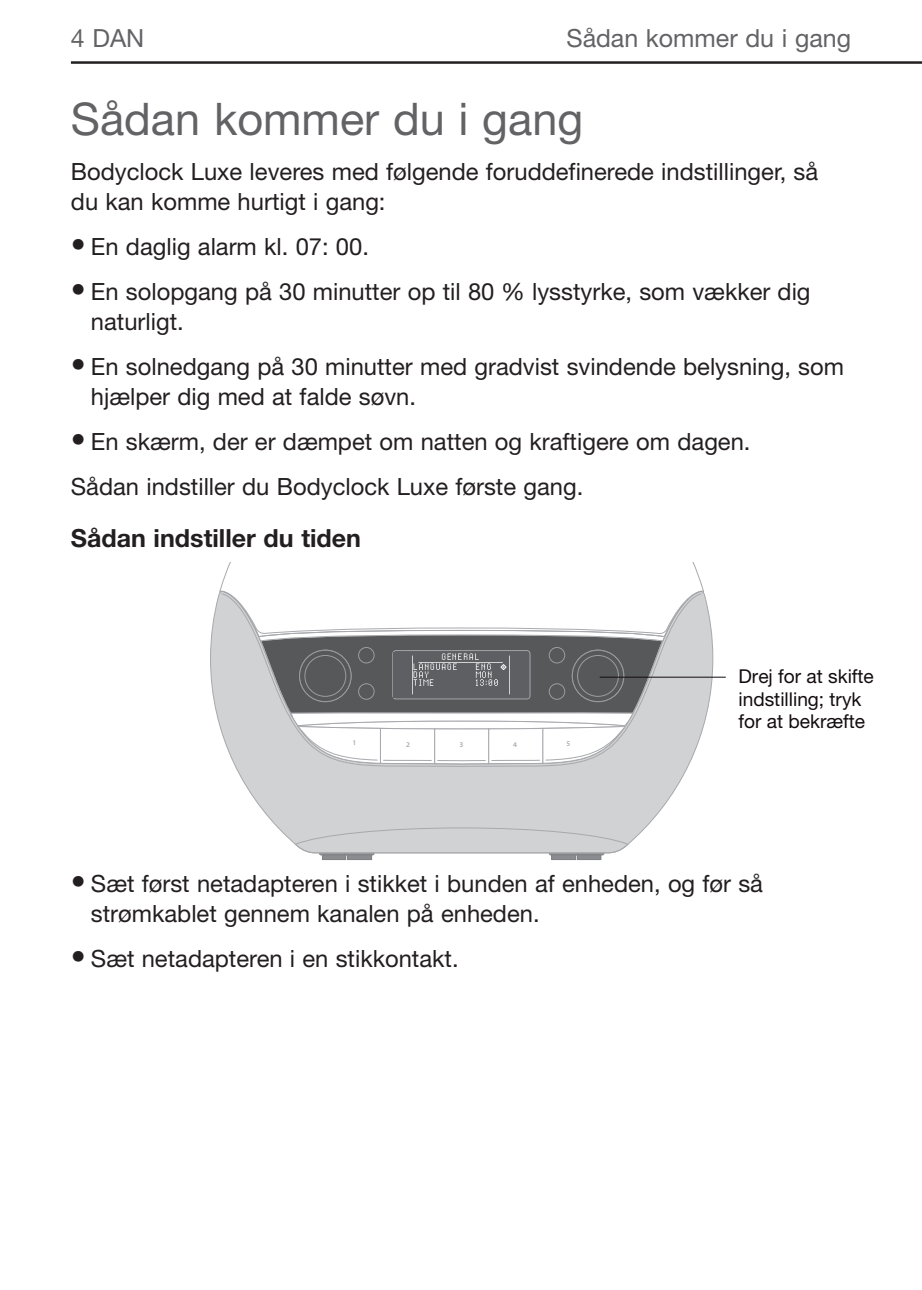
<style>
.page{position:relative;width:922px;height:1290px;background:#fff}
.page>*{position:absolute;margin:0;border:0;box-sizing:border-box;transform-origin:0 0}
.t1{font:45px "Helvetica Neue";color:#636366}
.t2{font:30px/45px "Helvetica Neue";color:#231f20}
.t3{font:700 25px "Helvetica Neue";color:#231f20}
.t4{font:25px "Helvetica Neue";color:#636366}
.t5{font:23.75px/30px "Helvetica Neue";color:#231f20}
.t6{font:19.25px/22.5px "Helvetica Neue";color:#140d10}
.t7{font:600 7.25px "Myriad Pro";color:#a8a9ad}
</style>
<div class="page">
<hr style="left:71px;top:61px;width:850px;height:3px;background:#231f20">
<div style="left:322px;top:854px;width:23px;height:5px;background:#8a8c8f"></div>
<div style="left:322px;top:854px;width:24px;height:6px;border:1px solid #808285"></div>
<div style="left:347px;top:854px;width:24px;height:5px;background:#8a8c8f"></div>
<div style="left:347px;top:854px;width:25px;height:6px;border:1px solid #808285"></div>
<div style="left:577px;top:854px;width:23px;height:5px;background:#8a8c8f"></div>
<div style="left:577px;top:854px;width:24px;height:6px;border:1px solid #808285"></div>
<div style="left:551px;top:854px;width:24px;height:5px;background:#8a8c8f"></div>
<div style="left:551px;top:854px;width:25px;height:6px;border:1px solid #808285"></div>
<svg style="left:210px;top:593px;width:503px;height:251px"></svg>
<svg style="left:294px;top:827px;width:335px;height:28px;background:#cecfd1"></svg>
<hr style="left:599px;top:677px;width:126px;height:1px;background:#140d10">
<svg style="left:219px;top:562px;width:485px;height:203px"></svg>
<p class="t4" style="left:92px;top:23px;width:53px">DAN</p>
<p class="t4" style="left:566px;top:23px;width:286px">Sådan kommer du i gang</p>
<h1 class="t1" style="left:71px;top:92px;width:513px">Sådan kommer du i gang</h1>
<p class="t5" style="left:71px;top:156px;width:748px">Bodyclock Luxe leveres med følgende foruddefinerede indstillinger, så du kan komme hurtigt i gang:</p>
<p class="t5" style="left:91px;top:223px;width:721px;line-height:45px">En daglig alarm kl. 07: 00.<br>En solopgang på 30 minutter op til 80 % lysstyrke, som vækker dig</p>
<p class="t5" style="left:91px;top:298px;width:754px;line-height:45px">naturligt.<br>En solnedgang på 30 minutter med gradvist svindende belysning, som</p>
<p class="t5" style="left:91px;top:381px;width:326px">hjælper dig med at falde søvn.</p>
<p class="t5" style="left:91px;top:426px;width:661px">En skærm, der er dæmpet om natten og kraftigere om dagen.</p>
<p class="t5" style="left:71px;top:471px;width:514px">Sådan indstiller du Bodyclock Luxe første gang.</p>
<p class="t3" style="left:71px;top:523px;width:291px">Sådan indstiller du tiden</p>
<p class="t2" style="left:71px;top:221px;width:16px">• •</p>
<p class="t2" style="left:71px;top:341px;width:16px">•</p>
<p class="t2" style="left:71px;top:416px;width:16px">•</p>
<p class="t7" style="left:406px;top:740px;width:5px">2</p>
<p class="t7" style="left:459px;top:740px;width:5px">3</p>
<p class="t7" style="left:513px;top:740px;width:5px">4</p>
<p class="t6" style="left:738px;top:665px;width:137px">Drej for at skifte indstilling; tryk for at bekræfte</p>
<p class="t5" style="left:91px;top:868px;width:673px">Sæt først netadapteren i stikket i bunden af enheden, og før så strømkablet gennem kanalen på enheden.</p>
<p class="t5" style="left:91px;top:943px;width:369px">Sæt netadapteren i en stikkontakt.</p>
<p class="t2" style="left:71px;top:858px;width:16px">•</p>
<p class="t2" style="left:71px;top:933px;width:16px">•</p>
</div>
